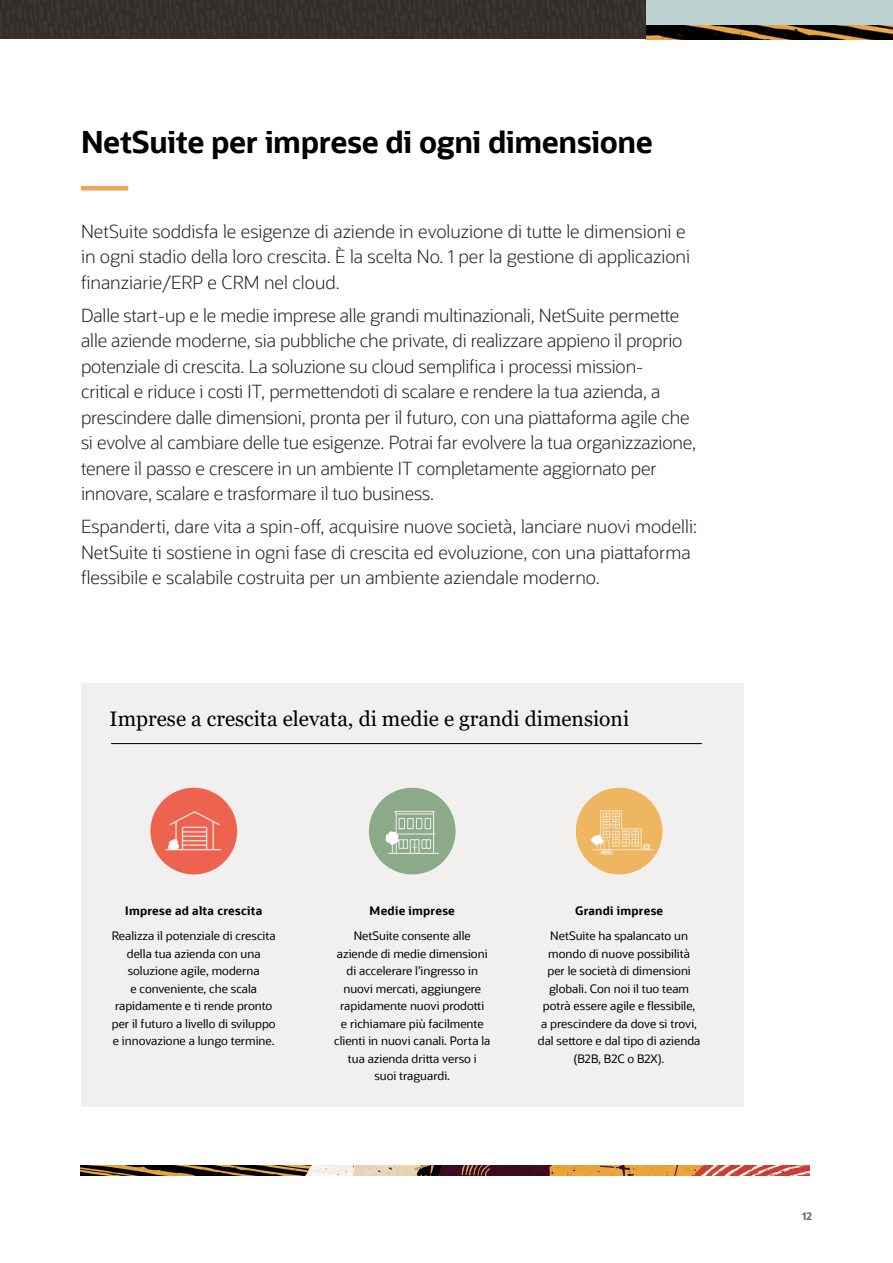
<style>
.page{position:relative;width:893px;height:1263px;background:#fff}
.page>*{position:absolute;margin:0;border:0;box-sizing:border-box;transform-origin:0 0}
.H1_2019{font:700 30px "Oracle Sans";letter-spacing:-.01em;color:#000}
.t1{font:21px "Georgia";color:#000}
.General_Text{font:300 18px/25.5px "Oracle Sans";letter-spacing:-.01em;color:#231f20}
.t2{font:11.7px/17.5px "Oracle Sans";color:#000;text-align:center}
.t3{font:700 11.7px "Oracle Sans";letter-spacing:.02em;color:#000}
.t4{font:700 10.5px "Oracle Sans";color:#676666}
</style>
<div class="page">
<div style="left:81px;top:186px;width:47px;height:5px;background:#eea357"></div>
<div style="left:81px;top:684px;width:662px;height:423px;background:#f2f0ef"></div>
<hr style="left:111px;top:743px;width:591px;height:1px;background:#000">
<div style="left:150px;top:788px;width:87px;height:86px;background:#ed634f;border-radius:50%"></div>
<img style="left:161px;top:797px;width:70px;height:64px">
<div style="left:369px;top:788px;width:87px;height:86px;background:#8caa89;border-radius:50%"></div>
<img style="left:382px;top:797px;width:61px;height:57px">
<div style="left:576px;top:788px;width:86px;height:86px;background:#efb661;border-radius:50%"></div>
<img style="left:589px;top:811px;width:65px;height:56px">
<div style="left:646px;top:0;width:247px;height:39px;background:#bbd2d1"></div>
<img style="left:646px;top:26px;width:247px;height:13px">
<img style="left:0;top:0;width:646px;height:39px">
<img style="left:81px;top:1165px;width:729px;height:11px">
<p class="H1_2019" style="left:81px;top:124px;width:573px">NetSuite per imprese di ogni dimensione</p>
<p class="General_Text" style="left:81px;top:219px;width:611px">NetSuite soddisfa le esigenze di aziende in evoluzione di tutte le dimensioni e in ogni stadio della loro crescita. È la scelta No. 1 per la gestione di applicazioni finanziarie/ERP e CRM nel cloud.</p>
<p class="General_Text" style="left:81px;top:303px;width:617px">Dalle start-up e le medie imprese alle grandi multinazionali, NetSuite permette alle aziende moderne, sia pubbliche che private, di realizzare appieno il proprio potenziale di crescita. La soluzione su cloud semplifica i processi mission&shy;critical e riduce i costi IT, permettendoti di scalare e rendere la tua azienda, a prescindere dalle dimensioni, pronta per il futuro, con una piattaforma agile che si evolve al cambiare delle tue esigenze. Potrai far evolvere la tua organizzazione, tenere il passo e crescere in un ambiente IT completamente aggiornato per innovare, scalare e trasformare il tuo business.</p>
<p class="General_Text" style="left:81px;top:514px;width:618px">Espanderti, dare vita a spin-off, acquisire nuove società, lanciare nuovi modelli:<br>NetSuite ti sostiene in ogni fase di crescita ed evoluzione, con una piattaforma flessibile e scalabile costruita per un ambiente aziendale moderno.</p>
<p class="t1" style="left:109px;top:706px;width:521px">Imprese a crescita elevata, di medie e grandi dimensioni</p>
<p class="t3" style="left:125px;top:903px;width:138px">Imprese ad alta crescita</p>
<p class="t2" style="left:112px;top:927px;width:166px">Realizza il potenziale di crescita della tua azienda con una soluzione agile, moderna<br>e conveniente, che scala rapidamente e ti rende pronto per il futuro a livello di sviluppo e innovazione a lungo termine.</p>
<p class="t3" style="left:370px;top:903px;width:87px">Medie imprese</p>
<p class="t2" style="left:334px;top:927px;width:158px">NetSuite consente alle aziende di medie dimensioni di accelerare l’ingresso in nuovi mercati, aggiungere rapidamente nuovi prodotti<br>e richiamare più facilmente clienti in nuovi canali. Porta la tua azienda dritta verso i<br>suoi traguardi.</p>
<p class="t3" style="left:575px;top:903px;width:89px">Grandi imprese</p>
<p class="t2" style="left:538px;top:927px;width:164px">NetSuite ha spalancato un mondo di nuove possibilità<br>per le società di dimensioni globali. Con noi il tuo team potrà essere agile e flessibile,<br>a prescindere da dove si trovi, dal settore e dal tipo di azienda (B2B, B2C o B2X).</p>
<p class="t4" style="left:802px;top:1209px;width:11px">12</p>
</div>
